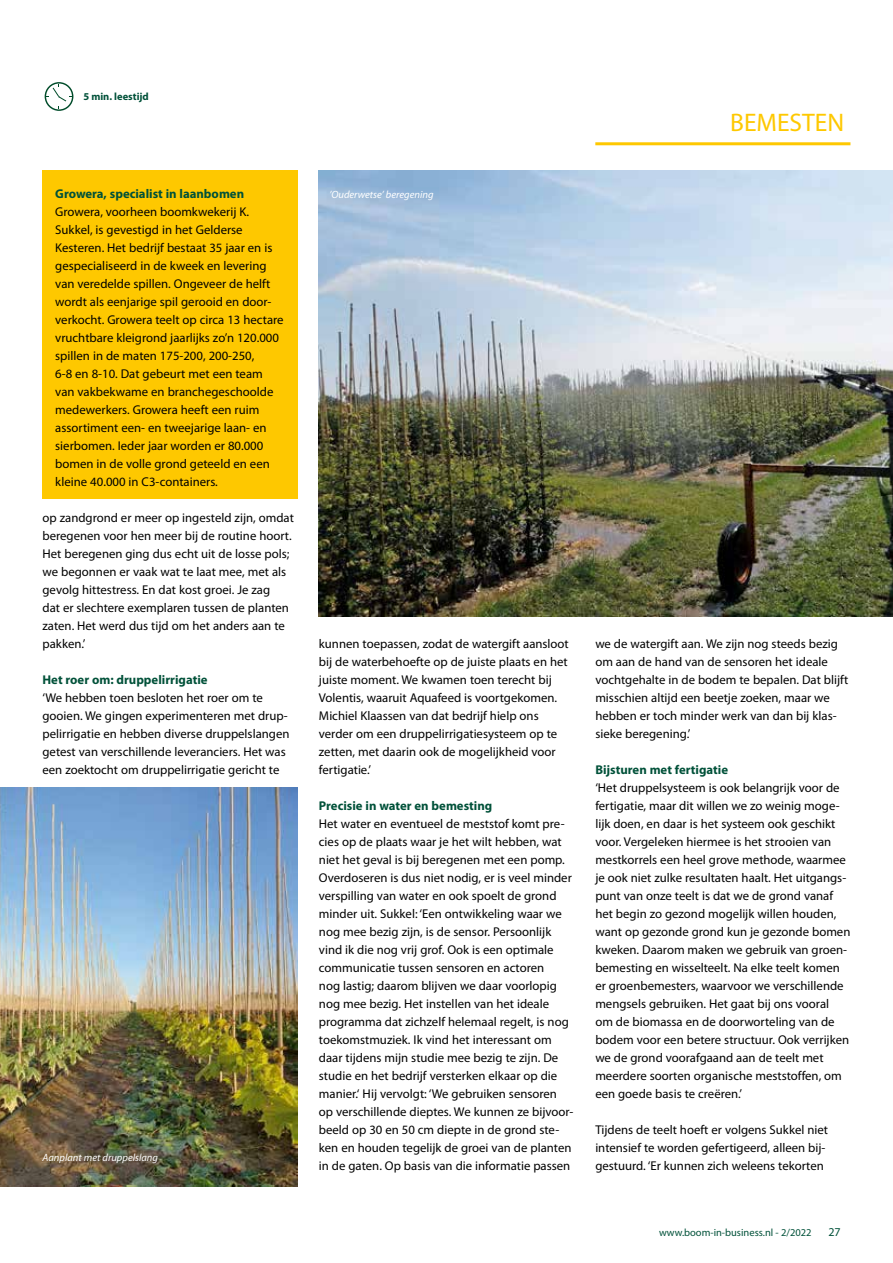
<style>
.page{position:relative;width:893px;height:1263px;background:#fff}
.page>*{position:absolute;margin:0;border:0;box-sizing:border-box;transform-origin:0 0}
.t1{font:25.5px "Myriad Pro";color:#fec800}
.t2{font:12.75px/18px "Myriad Pro";color:#000}
.t3{font:700 12.75px "Myriad Pro";color:#005139}
.t4{font:12px "Myriad Pro";color:#005139}
.t5{font:italic 10.5px "Myriad Pro";color:#fff}
.t6{font:10.5px "Myriad Pro";color:#005139}
.t7{font:700 10.5px "Myriad Pro";color:#005139}
</style>
<div class="page">
<hr style="left:595px;top:142px;width:255px;height:3px;background:#fec800">
<svg style="left:45px;top:82px;width:28px;height:29px"></svg>
<div style="left:43px;top:170px;width:255px;height:329px;background:#fec800"></div>
<img style="left:319px;top:170px;width:574px;height:447px">
<img style="left:0;top:788px;width:298px;height:398px">
<p class="t7" style="left:83px;top:90px;width:67px">5 min. leestijd</p>
<p class="t3" style="left:55px;top:185px;width:190px">Growera, specialist in laanbomen</p>
<p class="t2" style="left:55px;top:203px;width:230px">Growera, voorheen boomkwekerij K.<br>Sukkel, is gevestigd in het Gelderse Kesteren. Het bedrijf bestaat 35 jaar en is gespecialiseerd in de kweek en levering van veredelde spillen. Ongeveer de helft wordt als eenjarige spil gerooid en door&shy;verkocht. Growera teelt op circa 13 hectare vruchtbare kleigrond jaarlijks zo’n 120.000 spillen in de maten 175-200, 200-250,<br>6-8 en 8-10. Dat gebeurt met een team van vakbekwame en branchegeschoolde medewerkers. Growera heeft een ruim assortiment een- en tweejarige laan- en sierbomen. Ieder jaar worden er 80.000 bomen in de volle grond geteeld en een kleine 40.000 in C3-containers.</p>
<p class="t2" style="left:43px;top:509px;width:253px">op zandgrond er meer op ingesteld zijn, omdat beregenen voor hen meer bij de routine hoort.<br>Het beregenen ging dus echt uit de losse pols; we begonnen er vaak wat te laat mee, met als gevolg hittestress. En dat kost groei. Je zag<br>dat er slechtere exemplaren tussen de planten zaten. Het werd dus tijd om het anders aan te pakken.’</p>
<p class="t3" style="left:43px;top:671px;width:167px">Het roer om: druppelirrigatie</p>
<p class="t2" style="left:43px;top:689px;width:248px">‘We hebben toen besloten het roer om te gooien. We gingen experimenteren met drup&shy;pelirrigatie en hebben diverse druppelslangen getest van verschillende leveranciers. Het was een zoektocht om druppelirrigatie gericht te</p>
<p class="t5" style="left:43px;top:1151px;width:117px">Aanplant met druppelslang</p>
<p class="t5" style="left:330px;top:188px;width:106px">’Ouderwetse’ beregening</p>
<h1 class="t1" style="left:730px;top:107px;width:115px">BEMESTEN</h1>
<p class="t2" style="left:319px;top:635px;width:251px">kunnen toepassen, zodat de watergift aansloot bij de waterbehoefte op de juiste plaats en het juiste moment. We kwamen toen terecht bij Volentis, waaruit Aquafeed is voortgekomen.<br>Michiel Klaassen van dat bedrijf hielp ons verder om een druppelirrigatiesysteem op te zetten, met daarin ook de mogelijkheid voor fertigatie.’</p>
<p class="t3" style="left:319px;top:797px;width:175px">Precisie in water en bemesting</p>
<p class="t2" style="left:319px;top:815px;width:256px">Het water en eventueel de meststof komt pre&shy;cies op de plaats waar je het wilt hebben, wat niet het geval is bij beregenen met een pomp.<br>Overdoseren is dus niet nodig, er is veel minder verspilling van water en ook spoelt de grond minder uit. Sukkel: ‘Een ontwikkeling waar we nog mee bezig zijn, is de sensor. Persoonlijk vind ik die nog vrij grof. Ook is een optimale communicatie tussen sensoren en actoren<br>nog lastig; daarom blijven we daar voorlopig nog mee bezig. Het instellen van het ideale programma dat zichzelf helemaal regelt, is nog toekomstmuziek. Ik vind het interessant om daar tijdens mijn studie mee bezig te zijn. De studie en het bedrijf versterken elkaar op die manier.‘ Hij vervolgt: ‘We gebruiken sensoren op verschillende dieptes. We kunnen ze bijvoor&shy;beeld op 30 en 50 cm diepte in de grond ste&shy;ken en houden tegelijk de groei van de planten in de gaten. Op basis van die informatie passen</p>
<p class="t2" style="left:595px;top:635px;width:254px">we de watergift aan. We zijn nog steeds bezig om aan de hand van de sensoren het ideale vochtgehalte in de bodem te bepalen. Dat blijft misschien altijd een beetje zoeken, maar we hebben er toch minder werk van dan bij klas&shy;sieke beregening.’</p>
<p class="t3" style="left:595px;top:762px;width:134px">Bijsturen met fertigatie</p>
<p class="t2" style="left:595px;top:779px;width:257px">‘Het druppelsysteem is ook belangrijk voor de fertigatie, maar dit willen we zo weinig moge&shy;lijk doen, en daar is het systeem ook geschikt voor. Vergeleken hiermee is het strooien van mestkorrels een heel grove methode, waarmee je ook niet zulke resultaten haalt. Het uitgangs&shy;punt van onze teelt is dat we de grond vanaf het begin zo gezond mogelijk willen houden, want op gezonde grond kun je gezonde bomen kweken. Daarom maken we gebruik van groen&shy;bemesting en wisselteelt. Na elke teelt komen er groenbemesters, waarvoor we verschillende mengsels gebruiken. Het gaat bij ons vooral<br>om de biomassa en de doorworteling van de bodem voor een betere structuur. Ook verrijken we de grond voorafgaand aan de teelt met meerdere soorten organische meststoffen, om een goede basis te creëren.’</p>
<p class="t2" style="left:595px;top:1121px;width:234px">Tijdens de teelt hoeft er volgens Sukkel niet intensief te worden gefertigeerd, alleen bij&shy;gestuurd. ‘Er kunnen zich weleens tekorten</p>
<p class="t6" style="left:659px;top:1226px;width:154px">www.boom-in-business.nl - 2/2022</p>
<p class="t4" style="left:828px;top:1224px;width:14px">27</p>
</div>
